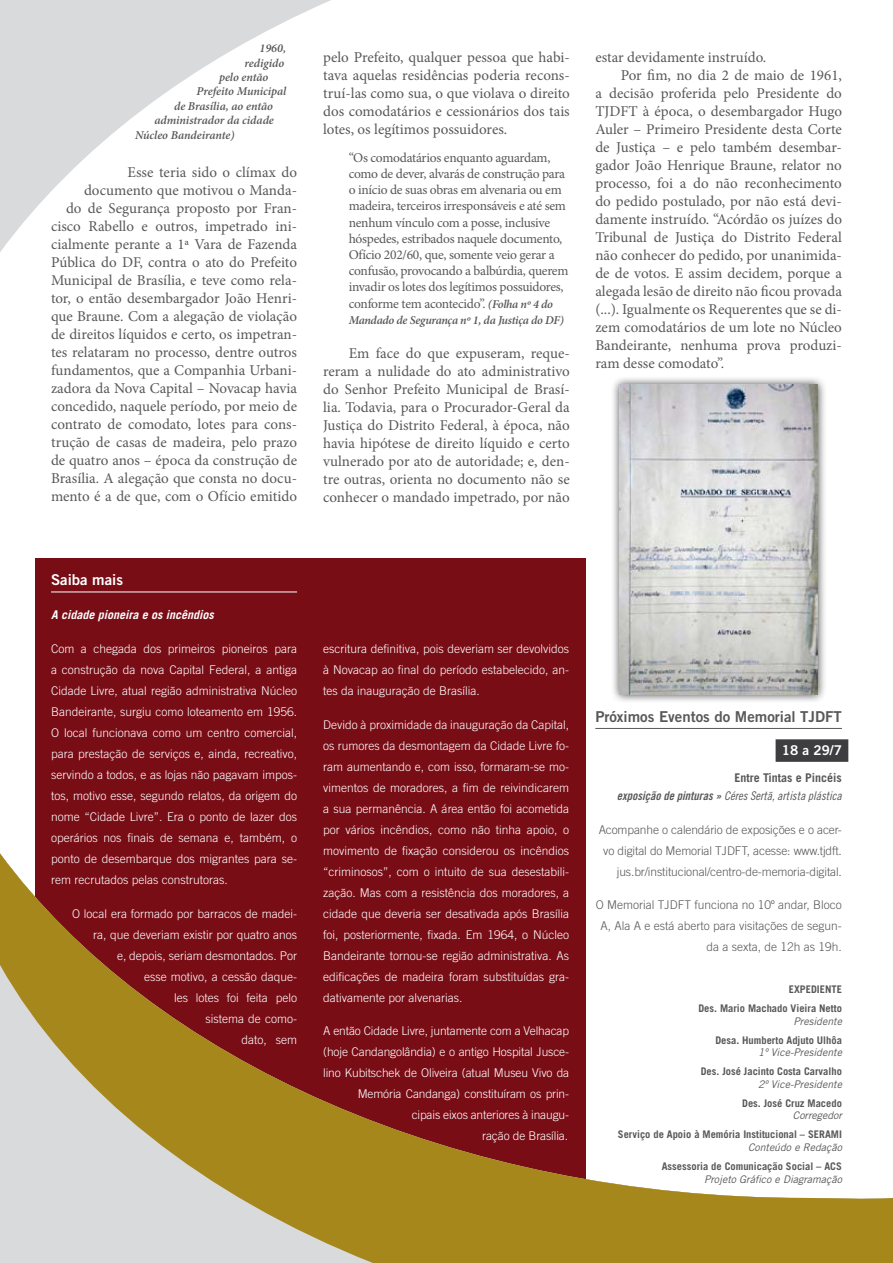
<style>
.page{position:relative;width:893px;height:1263px;background:#fff}
.page>*{position:absolute;margin:0;border:0;box-sizing:border-box;transform-origin:0 0}
.t1{font:15px/18px "Minion Pro";color:#58585a;text-align:justify}
.t2{font:15px "Trade Gothic LT Std Bd 2";color:#58585a}
.t3{font:15px "Trade Gothic LT Std Bd 2";color:#fff}
.t4{font:13.5px/16.2px "Minion Pro";letter-spacing:-.02em;color:#58585a}
.t5{font:13.5px "Trade Gothic LT Std Bd 2";color:#fff}
.t6{font:300 12px/21px "Trade Gothic LT Std";color:#fff;text-align:justify}
.t7{font:300 12px/21px "Trade Gothic LT Std";letter-spacing:-.01em;color:#58585a;text-align:right}
.t8{font:italic 600 12px "Minion Pro";letter-spacing:-.01em;color:#58585a}
.t9{font:12px "Trade Gothic LT Std Cn 18 Obl";color:#58585a}
.t10{font:italic 700 12px "Trade Gothic LT Std";color:#fff}
.t11{font:700 12px "Trade Gothic LT Std";color:#58585a}
.t12{font:700 10.5px/18.9px "Trade Gothic LT Std";color:#58585a;text-align:right}
.t13{font:italic 10.5px "Trade Gothic LT Std";color:#58585a}
.s1{font-weight:600;font-style:italic;font-size:12px}
.s2{font-family:"Trade Gothic LT Std Bd Cn 20 Obl"}
</style>
<div class="page">
<svg style="left:0;top:0;width:331px;height:252px"></svg>
<div style="left:35px;top:558px;width:551px;height:705px;background:#790d16"></div>
<svg style="left:0;top:853px;width:893px;height:410px"></svg>
<hr style="left:595px;top:728px;width:247px;height:1px;background:#58585a">
<div style="left:776px;top:739px;width:72px;height:23px;background:#3e3d40"></div>
<hr style="left:51px;top:592px;width:246px;height:1px;background:#fff">
<div style="left:611px;top:375px;width:216px;height:329px;background:#000;opacity:.75"></div>
<img style="left:620px;top:384px;width:197px;height:310px">
<p class="t8" style="left:260px;top:40px;width:28px">1960,</p>
<p class="t8" style="left:245px;top:54px;width:41px">redigido</p>
<p class="t8" style="left:219px;top:69px;width:51px">pelo então</p>
<p class="t8" style="left:197px;top:83px;width:91px">Prefeito Municipal</p>
<p class="t8" style="left:174px;top:98px;width:100px">de Brasília, ao então</p>
<p class="t8" style="left:155px;top:112px;width:121px">administrador da cidade</p>
<p class="t8" style="left:135px;top:126px;width:101px">Núcleo Bandeirante)</p>
<p class="t1" style="left:51px;top:163px;width:248px;text-align:right">Esse teria sido o clímax do<br>documento que motivou o Manda-<br>do de Segurança proposto por Fran&shy;cisco Rabello e outros, impetrado ini&shy;cialmente perante a 1ª Vara de Fazenda Pública do DF, contra o ato do Prefeito Municipal de Brasília, e teve como rela&shy;tor, o então desembargador João Henri&shy;que Braune. Com a alegação de violação de direitos líquidos e certo, os impetran&shy;tes relataram no processo, dentre outros fundamentos, que a Companhia Urbani&shy;zadora da Nova Capital – Novacap havia concedido, naquele período, por meio de contrato de comodato, lotes para cons&shy;trução de casas de madeira, pelo prazo de quatro anos – época da construção de Brasília. A alegação que consta no docu&shy;mento é a de que, com o Ofício emitido</p>
<p class="t1" style="left:323px;top:48px;width:248px">pelo Prefeito, qualquer pessoa que habi&shy;tava aquelas residências poderia recons&shy;truí-las como sua, o que violava o direito dos comodatários e cessionários dos tais lotes, os legítimos possuidores.</p>
<p class="t4" style="left:349px;top:149px;width:221px">“Os comodatários enquanto aguardam, como de dever, alvarás de construção para o início de suas obras em alvenaria ou em madeira, terceiros irresponsáveis e até sem nenhum vínculo com a posse, inclusive hóspedes, estribados naquele documento, Ofício 202/60, que, somente veio gerar a confusão, provocando a balbúrdia, querem invadir os lotes dos legítimos possuidores, conforme tem acontecido”. <span class="s1">(Folha nº 4 do</span></p>
<p class="t8" style="left:349px;top:312px;width:217px">Mandado de Segurança nº 1, da Justiça do DF)</p>
<p class="t1" style="left:323px;top:344px;width:248px;text-indent:26px">Em face do que expuseram, reque&shy;reram a nulidade do ato administrativo do Senhor Prefeito Municipal de Brasí&shy;lia. Todavia, para o Procurador-Geral da Justiça do Distrito Federal, à época, não havia hipótese de direito líquido e certo vulnerado por ato de autoridade; e, den&shy;tre outras, orienta no documento não se conhecer o mandado impetrado, por não</p>
<p class="t1" style="left:595px;top:48px;width:172px">estar devidamente instruído.</p>
<p class="t1" style="left:621px;top:66px;width:223px">Por fim, no dia 2 de maio de 1961,</p>
<p class="t1" style="left:595px;top:84px;width:248px">a decisão proferida pelo Presidente do</p>
<p class="t1" style="left:595px;top:102px;width:248px">TJDFT à época, o desembargador Hugo</p>
<p class="t1" style="left:595px;top:120px;width:248px">Auler – Primeiro Presidente desta Corte</p>
<p class="t1" style="left:595px;top:138px;width:248px">de Justiça – e pelo também desembar-</p>
<p class="t1" style="left:595px;top:156px;width:248px">gador João Henrique Braune, relator no</p>
<p class="t1" style="left:595px;top:174px;width:248px">processo, foi a do não reconhecimento</p>
<p class="t1" style="left:595px;top:192px;width:248px">do pedido postulado, por não está devi-</p>
<p class="t1" style="left:595px;top:210px;width:248px">damente instruído. “Acórdão os juízes do</p>
<p class="t1" style="left:595px;top:228px;width:248px">Tribunal de Justiça do Distrito Federal</p>
<p class="t1" style="left:595px;top:246px;width:248px">não conhecer do pedido, por unanimida-</p>
<p class="t1" style="left:595px;top:264px;width:248px">de de votos. E assim decidem, porque a</p>
<p class="t1" style="left:595px;top:282px;width:248px">alegada lesão de direito não ficou provada</p>
<p class="t1" style="left:595px;top:300px;width:248px">(...). Igualmente os Requerentes que se di-</p>
<p class="t1" style="left:595px;top:318px;width:248px">zem comodatários de um lote no Núcleo</p>
<p class="t1" style="left:595px;top:336px;width:248px">Bandeirante, nenhuma prova produzi-</p>
<p class="t1" style="left:595px;top:354px;width:131px">ram desse comodato”.</p>
<p class="t3" style="left:51px;top:570px;width:74px">Saiba mais</p>
<p class="t10" style="left:51px;top:607px;width:164px">A cidade pioneira e os incêndios</p>
<p class="t6" style="left:51px;top:638px;width:248px">Com a chegada dos primeiros pioneiros para a construção da nova Capital Federal, a antiga Cidade Livre, atual região administrativa Núcleo Bandeirante, surgiu como loteamento em 1956.<br>O local funcionava como um centro comercial, para prestação de serviços e, ainda, recreativo, servindo a todos, e as lojas não pagavam impos&shy;tos, motivo esse, segundo relatos, da origem do nome “Cidade Livre”. Era o ponto de lazer dos operários nos finais de semana e, também, o ponto de desembarque dos migrantes para se&shy;rem recrutados pelas construtoras.</p>
<p class="t6" style="left:72px;top:902px;width:227px;text-align:right">O local era formado por barracos de madei&shy;ra, que deveriam existir por quatro anos<br>e, depois, seriam desmontados. Por<br>esse motivo, a cessão daque-<br>les lotes foi feita pelo<br>sistema de como-<br>dato, sem</p>
<p class="t6" style="left:323px;top:638px;width:248px">escritura definitiva, pois deveriam ser devolvidos à Novacap ao final do período estabelecido, an&shy;tes da inauguração de Brasília.</p>
<p class="t6" style="left:323px;top:714px;width:248px">Devido à proximidade da inauguração da Capital, os rumores da desmontagem da Cidade Livre fo&shy;ram aumentando e, com isso, formaram-se mo&shy;vimentos de moradores, a fim de reivindicarem a sua permanência. A área então foi acometida por vários incêndios, como não tinha apoio, o movimento de fixação considerou os incêndios “criminosos”, com o intuito de sua desestabili&shy;zação. Mas com a resistência dos moradores, a cidade que deveria ser desativada após Brasília foi, posteriormente, fixada. Em 1964, o Núcleo Bandeirante tornou-se região administrativa. As edificações de madeira foram substituídas gra&shy;dativamente por alvenarias.</p>
<p class="t6" style="left:323px;top:1020px;width:248px;text-align:right">A então Cidade Livre, juntamente com a Velhacap (hoje Candangolândia) e o antigo Hospital Jusce&shy;lino Kubitschek de Oliveira (atual Museu Vivo da Memória Candanga) constituíram os prin-<br>cipais eixos anteriores à inaugu-<br>ração de Brasília.</p>
<p class="t2" style="left:595px;top:707px;width:248px">Próximos Eventos do Memorial TJDFT</p>
<p class="t5" style="left:782px;top:742px;width:61px">18 a 29/7</p>
<p class="t11" style="left:735px;top:770px;width:109px">Entre Tintas e Pincéis</p>
<p class="t9" style="left:617px;top:788px;width:227px"><span class="s2">exposição de pinturas »</span> Céres Sertã, artista plástica</p>
<p class="t7" style="left:599px;top:819px;width:245px">Acompanhe o calendário de exposições e o acer&shy;vo digital do Memorial TJDFT, acesse: www.tjdft. jus.br/institucional/centro-de-memoria-digital.</p>
<p class="t7" style="left:596px;top:894px;width:248px">O Memorial TJDFT funciona no 10º andar, Bloco<br>A, Ala A e está aberto para visitações de segun&shy;da a sexta, de 12h as 19h.</p>
<p class="t12" style="left:698px;top:980px;width:145px">EXPEDIENTE<br>Des. Mario Machado Vieira Netto</p>
<p class="t13" style="left:793px;top:1014px;width:50px">Presidente</p>
<p class="t12" style="left:715px;top:1030px;width:128px">Desa. Humberto Adjuto Ulhôa</p>
<p class="t13" style="left:758px;top:1046px;width:85px">1º Vice-Presidente</p>
<p class="t12" style="left:701px;top:1062px;width:143px">Des. José Jacinto Costa Carvalho</p>
<p class="t13" style="left:758px;top:1078px;width:85px">2º Vice-Presidente</p>
<p class="t12" style="left:742px;top:1093px;width:101px">Des. José Cruz Macedo</p>
<p class="t13" style="left:793px;top:1109px;width:50px">Corregedor</p>
<p class="t12" style="left:618px;top:1125px;width:226px">Serviço de Apoio à Memória Institucional – SERAMI</p>
<p class="t13" style="left:748px;top:1141px;width:95px">Conteúdo e Redação</p>
<p class="t12" style="left:662px;top:1156px;width:182px">Assessoria de Comunicação Social – ACS</p>
<p class="t13" style="left:704px;top:1172px;width:139px">Projeto Gráfico e Diagramação</p>
</div>
